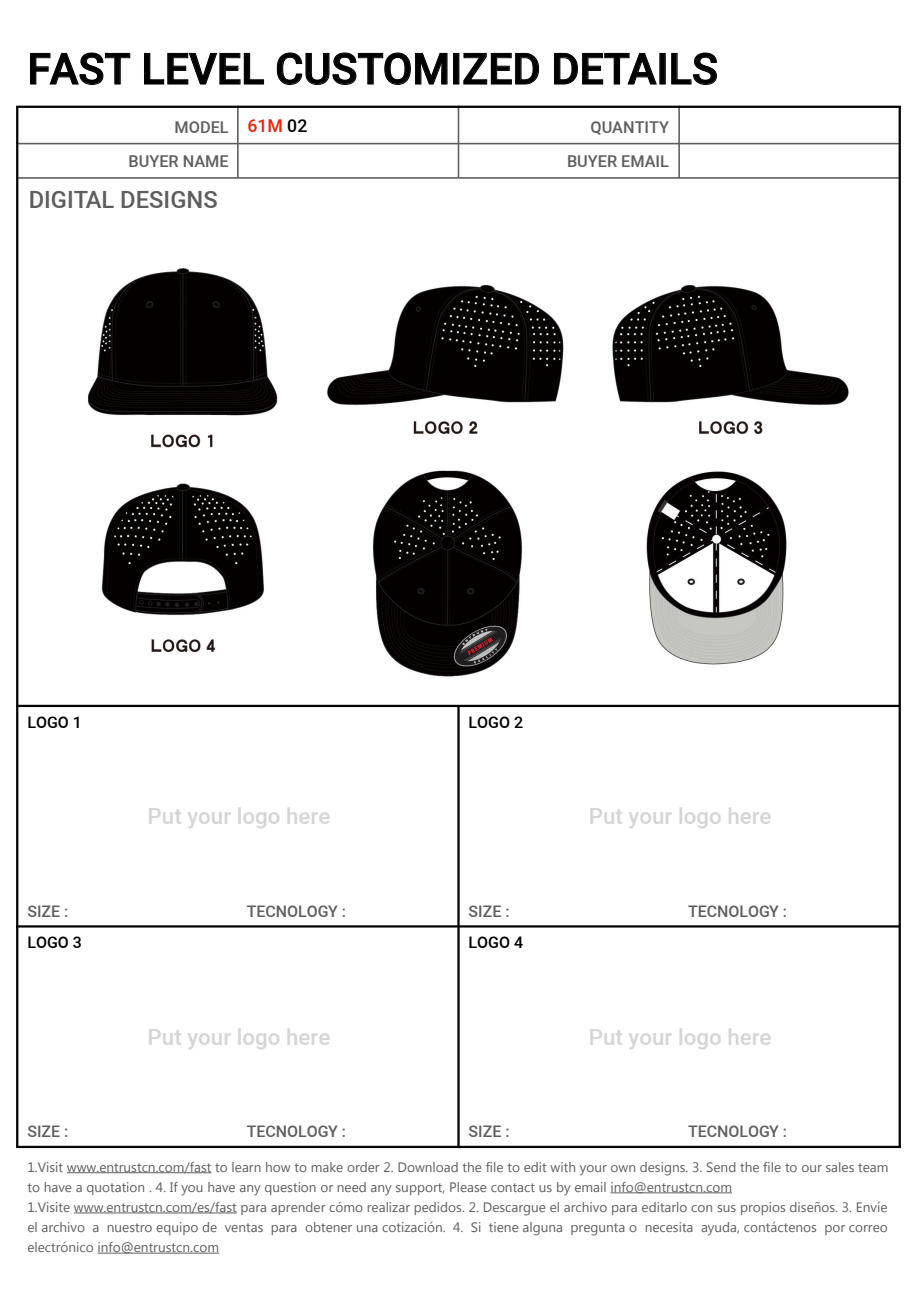
<style>
.page{position:relative;width:917px;height:1297px;background:#fff}
.page>*{position:absolute;margin:0;border:0;box-sizing:border-box;transform-origin:0 0}
.t1{font:42.98px "Nowar Sans 943564 b 2 c 145 c 68 c 399 e 175 c 62 f 5 cd 8 d 5 ee 41 bf 8";color:#000}
.t2{font:23.85px "Nowar Sans 943564 b 2 c 145 c 68 c 399 e 175 c 62 f 5 cd 8 d 5 ee 41 bf 8";color:#5e5e5e}
.t3{font:22.28px "Nowar Sans 943564 b 2 c 145 c 68 c 399 e 175 c 62 f 5 cd 8 d 5 ee 41 bf 8";color:#d5d5d5}
.t4{font:16.2px "Nowar Sans 943564 b 2 c 145 c 68 c 399 e 175 c 62 f 5 cd 8 d 5 ee 41 bf 8";color:#5e5e5e}
.t5{font:15.97px "Nowar Sans 943564 b 2 c 145 c 68 c 399 e 175 c 62 f 5 cd 8 d 5 ee 41 bf 8";color:#5e5e5e}
.t6{font:15.97px "Nowar Sans 943564 b 2 c 145 c 68 c 399 e 175 c 62 f 5 cd 8 d 5 ee 41 bf 8";color:#000}
.t7{font:13.72px/20px "Microsoft New Tai Lue";color:#5e5e5e}
.s1{font-size:17.55px;color:#ee220c}
.s2{font-size:17.55px;color:#000}
</style>
<div class="page">
<img style="left:28px;top:268px;width:861px;height:460px">
<svg style="left:30px;top:52px;width:101px;height:33px"></svg>
<svg style="left:144px;top:52px;width:120px;height:33px"></svg>
<svg style="left:276px;top:52px;width:172px;height:33px"></svg>
<div style="left:453px;top:53px;width:6px;height:32px;border:1px solid #000"></div>
<svg style="left:463px;top:52px;width:76px;height:33px"></svg>
<svg style="left:554px;top:52px;width:103px;height:33px"></svg>
<svg style="left:671px;top:52px;width:46px;height:33px"></svg>
<hr style="left:237px;top:106px;width:2px;height:72px;background:#5e5e5e">
<hr style="left:457px;top:106px;width:2px;height:72px;background:#5e5e5e">
<hr style="left:457px;top:706px;width:2px;height:442px;background:#000">
<hr style="left:678px;top:106px;width:2px;height:72px;background:#5e5e5e">
<hr style="left:16px;top:106px;width:884px;height:2px;background:#000">
<hr style="left:16px;top:143px;width:884px;height:1px;background:#5e5e5e">
<hr style="left:16px;top:177px;width:884px;height:2px;background:#5e5e5e">
<hr style="left:16px;top:705px;width:883px;height:2px;background:#000">
<hr style="left:16px;top:925px;width:883px;height:3px;background:#000">
<hr style="left:16px;top:1146px;width:884px;height:2px;background:#000">
<hr style="left:16px;top:107px;width:2px;height:1040px;background:#000">
<hr style="left:898px;top:107px;width:2px;height:1040px;background:#000">
<hr style="left:67px;top:1172px;width:144px;height:1px;background:#5e5e5e">
<hr style="left:610px;top:1192px;width:122px;height:1px;background:#5e5e5e">
<hr style="left:74px;top:1212px;width:163px;height:1px;background:#5e5e5e">
<hr style="left:98px;top:1253px;width:121px;height:1px;background:#5e5e5e">
<h1 class="t1" style="left:27px;top:44px;width:692px">FAST LEVEL CUSTOMIZED DETAILS</h1>
<p class="t4" style="left:174px;top:118px;width:134px">MODEL <span class="s1">61M</span> <span class="s2">02</span></p>
<p class="t4" style="left:590px;top:118px;width:80px">QUANTITY</p>
<p class="t4" style="left:129px;top:152px;width:101px">BUYER NAME</p>
<p class="t4" style="left:567px;top:152px;width:103px">BUYER EMAIL</p>
<h2 class="t2" style="left:29px;top:185px;width:190px">DIGITAL DESIGNS</h2>
<p class="t6" style="left:27px;top:713px;width:56px">LOGO 1</p>
<p class="t6" style="left:468px;top:713px;width:56px">LOGO 2</p>
<h3 class="t3" style="left:148px;top:803px;width:184px">Put your logo here</h3>
<h3 class="t3" style="left:589px;top:803px;width:184px">Put your logo here</h3>
<p class="t5" style="left:27px;top:902px;width:42px">SIZE :</p>
<p class="t5" style="left:247px;top:902px;width:101px">TECNOLOGY :</p>
<p class="t5" style="left:468px;top:902px;width:42px">SIZE :</p>
<p class="t5" style="left:688px;top:902px;width:101px">TECNOLOGY :</p>
<p class="t6" style="left:27px;top:934px;width:56px">LOGO 3</p>
<p class="t6" style="left:468px;top:934px;width:56px">LOGO 4</p>
<h3 class="t3" style="left:148px;top:1024px;width:184px">Put your logo here</h3>
<h3 class="t3" style="left:589px;top:1024px;width:184px">Put your logo here</h3>
<p class="t5" style="left:27px;top:1123px;width:42px">SIZE :</p>
<p class="t5" style="left:247px;top:1123px;width:101px">TECNOLOGY :</p>
<p class="t5" style="left:468px;top:1123px;width:42px">SIZE :</p>
<p class="t5" style="left:688px;top:1123px;width:101px">TECNOLOGY :</p>
<p class="t7" style="left:27px;top:1158px;width:862px">1.Visit www.entrustcn.com/fast to learn how to make order 2. Download the file to edit with your own designs. 3. Send the file to our sales team to have a quotation . 4. If you have any question or need any support, Please contact us by email info@entrustcn.com<br>1.Visite www.entrustcn.com/es/fast para aprender cómo realizar pedidos. 2. Descargue el archivo para editarlo con sus propios diseños. 3. Envíe el archivo a nuestro equipo de ventas para obtener una cotización. 4. Si tiene alguna pregunta o necesita ayuda, contáctenos por correo electrónico info@entrustcn.com</p>
</div>
